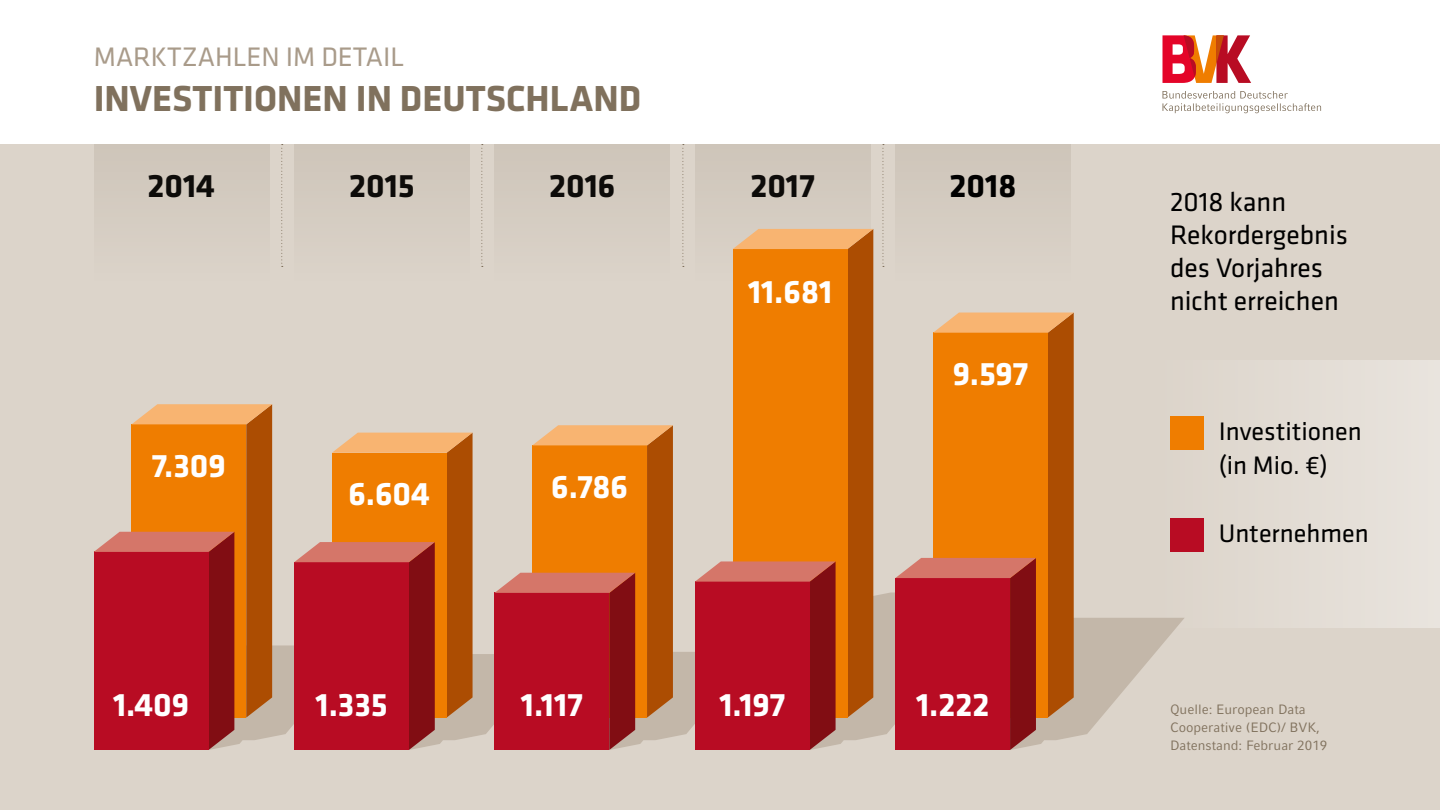
<style>
.page{position:relative;width:1440px;height:810px;background:#fff}
.page>*{position:absolute;margin:0;border:0;box-sizing:border-box;transform-origin:0 0}
.t1{font:700 37.5px "Klavika";color:#80715d}
.t2{font:700 33.75px "Klavika";color:#fff}
.t3{font:700 33.75px "Klavika";color:#000}
.t4{font:27.75px/33px "Klavika Basic";color:#000}
.t5{font:27.75px "Klavika Basic";color:#a99b8a}
.t6{font:26.25px/33.8px "Klavika Basic";color:#000}
.t7{font:13.5px/18px "Compatil Fact LT Pro";color:#80715d}
</style>
<div class="page">
<div style="left:0;top:144px;width:1440px;height:666px;background:#dcd4ca"></div>
<svg style="left:1163px;top:35px;width:88px;height:48px"></svg>
<svg style="left:1163px;top:91px;width:158px;height:22px"></svg>
<div style="left:1130px;top:361px;width:310px;height:267px;background:#e2dcd3"></div>
<div style="left:94px;top:144px;width:175px;height:144px;background:#d5ccc1"></div>
<div style="left:294px;top:144px;width:176px;height:144px;background:#d5ccc1"></div>
<div style="left:495px;top:144px;width:175px;height:144px;background:#d5ccc1"></div>
<div style="left:695px;top:144px;width:176px;height:144px;background:#d2c9be"></div>
<div style="left:895px;top:144px;width:176px;height:144px;background:#d5ccc1"></div>
<svg style="left:272px;top:592px;width:913px;height:158px"></svg>
<div style="left:1170px;top:416px;width:34px;height:34px;background:#ef7d00"></div>
<svg style="left:281px;top:144px;width:2px;height:123px"></svg>
<svg style="left:481px;top:144px;width:2px;height:123px"></svg>
<svg style="left:682px;top:144px;width:2px;height:123px"></svg>
<svg style="left:882px;top:144px;width:2px;height:123px"></svg>
<div style="left:1170px;top:518px;width:34px;height:34px;background:#b80c23"></div>
<svg style="left:94px;top:404px;width:178px;height:346px;background:#c64f2d"></svg>
<svg style="left:294px;top:433px;width:179px;height:317px;background:#c54e2e"></svg>
<svg style="left:495px;top:425px;width:178px;height:325px;background:#ca5930"></svg>
<svg style="left:695px;top:229px;width:178px;height:521px;background:#d2682d"></svg>
<svg style="left:895px;top:313px;width:179px;height:437px;background:#ce612e"></svg>
<h3 class="t5" style="left:94px;top:38px;width:312px">MARKTZAHLEN IM DETAIL</h3>
<h1 class="t1" style="left:94px;top:72px;width:549px">INVESTITIONEN IN DEUTSCHLAND</h1>
<h2 class="t3" style="left:148px;top:161px;width:69px">2014</h2>
<h2 class="t3" style="left:349px;top:161px;width:67px">2015</h2>
<h2 class="t3" style="left:549px;top:161px;width:68px">2016</h2>
<h2 class="t3" style="left:750px;top:161px;width:66px">2017</h2>
<h2 class="t3" style="left:950px;top:161px;width:68px">2018</h2>
<h2 class="t2" style="left:152px;top:441px;width:76px">7.309</h2>
<h2 class="t2" style="left:348px;top:470px;width:83px">6.604</h2>
<h2 class="t2" style="left:551px;top:462px;width:78px">6.786</h2>
<h2 class="t2" style="left:748px;top:268px;width:86px">11.681</h2>
<h2 class="t2" style="left:953px;top:350px;width:77px">9.597</h2>
<h2 class="t2" style="left:113px;top:680px;width:77px">1.409</h2>
<h2 class="t2" style="left:316px;top:680px;width:73px">1.335</h2>
<h2 class="t2" style="left:521px;top:680px;width:64px">1.117</h2>
<h2 class="t2" style="left:719px;top:680px;width:67px">1.197</h2>
<h2 class="t2" style="left:916px;top:680px;width:75px">1.222</h2>
<h3 class="t4" style="left:1170px;top:184px;width:179px">2018 kann<br>Rekordergebnis des Vorjahres nicht erreichen</h3>
<h3 class="t6" style="left:1219px;top:414px;width:145px">Investitionen (in Mio. €)</h3>
<h3 class="t6" style="left:1219px;top:516px;width:151px">Unternehmen</h3>
<p class="t7" style="left:1170px;top:700px;width:159px">Quelle: European Data<br>Cooperative (EDC)/ BVK,<br>Datenstand: Februar 2019</p>
</div>
